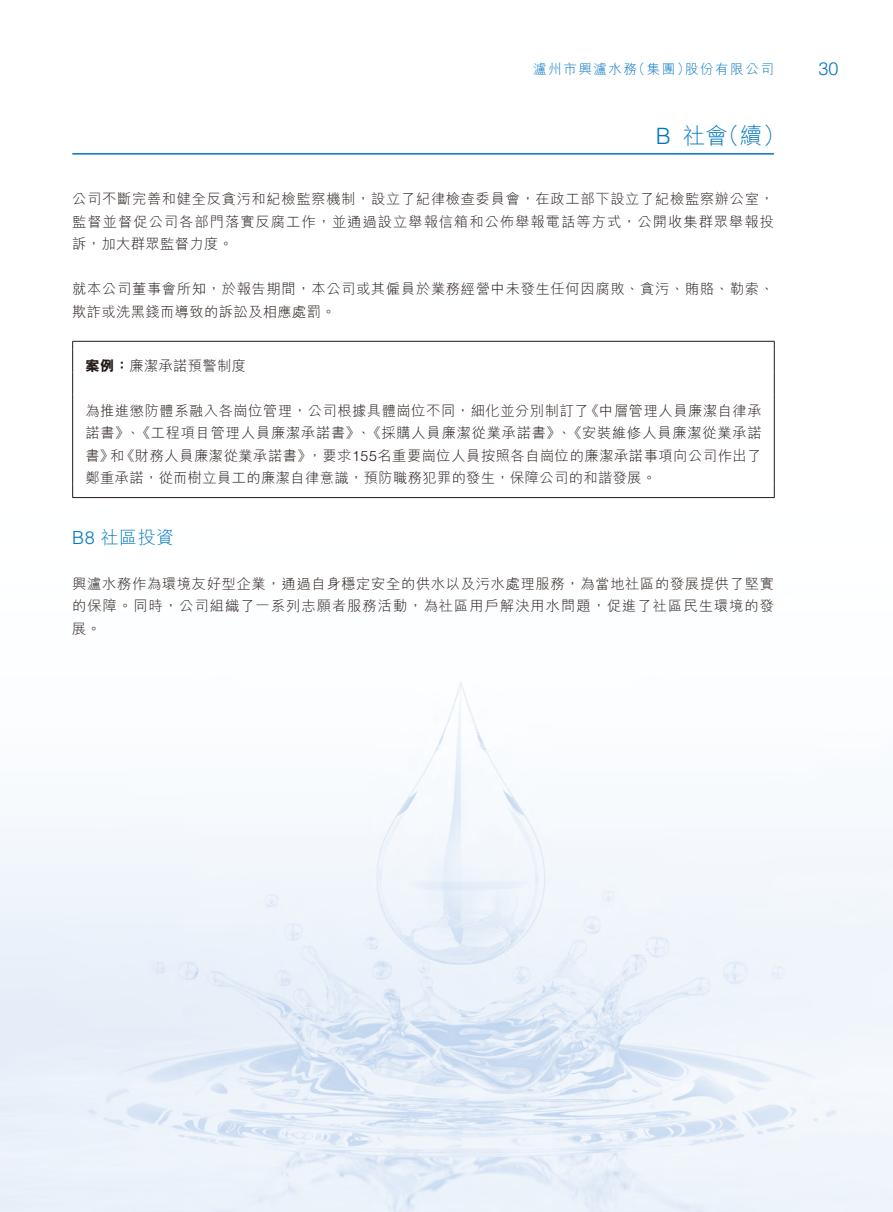
<style>
.page{position:relative;width:893px;height:1212px;background:#fff}
.page>*{position:absolute;margin:0;border:0;box-sizing:border-box;transform-origin:0 0}
.t1{font:300 22.5px "M Hei HK";color:#0075c1}
.t2{font:300 22.5px "Helvetica LT Std";color:#0075c1}
.t3{font:300 18px "M Hei HK";color:#0075c1}
.t4{font:300 18px "Helvetica LT Std";color:#0075c1}
.t5{font:300 14.25px/22.5px "M Hei HK";letter-spacing:.05em;color:#231916;text-align:justify}
.t6{font:300 14.25px/22.5px "M Hei HK";letter-spacing:.03em;color:#231916}
.t7{font:300 13.5px "M Hei HK";letter-spacing:.115em;color:#0075c1}
.s1{font-weight:800}
.s2{font-family:"Helvetica LT Std"}
</style>
<div class="page">
<img style="left:0;top:340px;width:893px;height:872px">
<hr style="left:72px;top:153px;width:702px;height:2px;background:#0075c1">
<hr style="left:72px;top:341px;width:703px;height:1px;background:#231916">
<svg style="left:72px;top:342px;width:1px;height:53px"></svg>
<svg style="left:774px;top:342px;width:1px;height:53px"></svg>
<hr style="left:72px;top:395px;width:1px;height:90px;background:#231916">
<hr style="left:774px;top:395px;width:1px;height:90px;background:#231916">
<svg style="left:72px;top:485px;width:1px;height:12px"></svg>
<svg style="left:774px;top:485px;width:1px;height:12px"></svg>
<hr style="left:72px;top:497px;width:703px;height:1px;background:#231916">
<p class="t7" style="left:632px;top:62px;width:60px">（集團）</p>
<p class="t7" style="left:533px;top:62px;width:105px">瀘州市興瀘水務</p>
<p class="t7" style="left:685px;top:62px;width:90px">股份有限公司</p>
<h1 class="t2" style="left:656px;top:122px;width:17px">B</h1>
<h1 class="t1" style="left:717px;top:124px;width:70px">（續(</h1>
<h1 class="t1" style="left:683px;top:124px;width:47px">社會</h1>
<p class="t5" style="left:72px;top:187px;width:703px">公司不斷完善和健全反貪污和紀檢監察機制，設立了紀律檢查委員會，在政工部下設立了紀檢監察辦公室，監督並督促公司各部門落實反腐工作，並通過設立舉報信箱和公佈舉報電話等方式，公開收集群眾舉報投訴，加大群眾監督力度。</p>
<p class="t5" style="left:72px;top:277px;width:703px">就本公司董事會所知，於報告期間，本公司或其僱員於業務經營中未發生任何因腐敗、貪污、賄賂、勒索、欺詐或洗黑錢而導致的訴訟及相應處罰。</p>
<p class="t6" style="left:85px;top:354px;width:162px"><span class="s1">案例：</span>廉潔承諾預警制度</p>
<p class="t5" style="left:585px;top:399px;width:178px">《中層管理人員廉潔自律承</p>
<p class="t5" style="left:85px;top:399px;width:505px">為推進懲防體系融入各崗位管理，公司根據具體崗位不同，細化並分別制訂了</p>
<p class="t5" style="left:85px;top:421px;width:678px">諾書》、《工程項目管理人員廉潔承諾書》、《採購人員廉潔從業承諾書》、《安裝維修人員廉潔從業承諾</p>
<p class="t5" style="left:308px;top:444px;width:455px">，要求<span class="s2">155</span>名重要崗位人員按照各自崗位的廉潔承諾事項向公司作出了</p>
<p class="t5" style="left:121px;top:444px;width:192px">《財務人員廉潔從業承諾書》</p>
<p class="t6" style="left:85px;top:444px;width:572px">書》<br>鄭重承諾，從而樹立員工的廉潔自律意識，預防職務犯罪的發生，保障公司的和諧發展。</p>
<p class="t5" style="left:110px;top:444px;width:16px">和</p>
<p class="t3" style="left:72px;top:528px;width:104px"><span class="s2">B8</span> 社區投資</p>
<p class="t5" style="left:72px;top:572px;width:703px">興瀘水務作為環境友好型企業，通過自身穩定安全的供水以及污水處理服務，為當地社區的發展提供了堅實的保障。同時，公司組織了一系列志願者服務活動，為社區用戶解決用水問題，促進了社區民生環境的發展。</p>
<p class="t4" style="left:818px;top:58px;width:22px">30</p>
</div>
